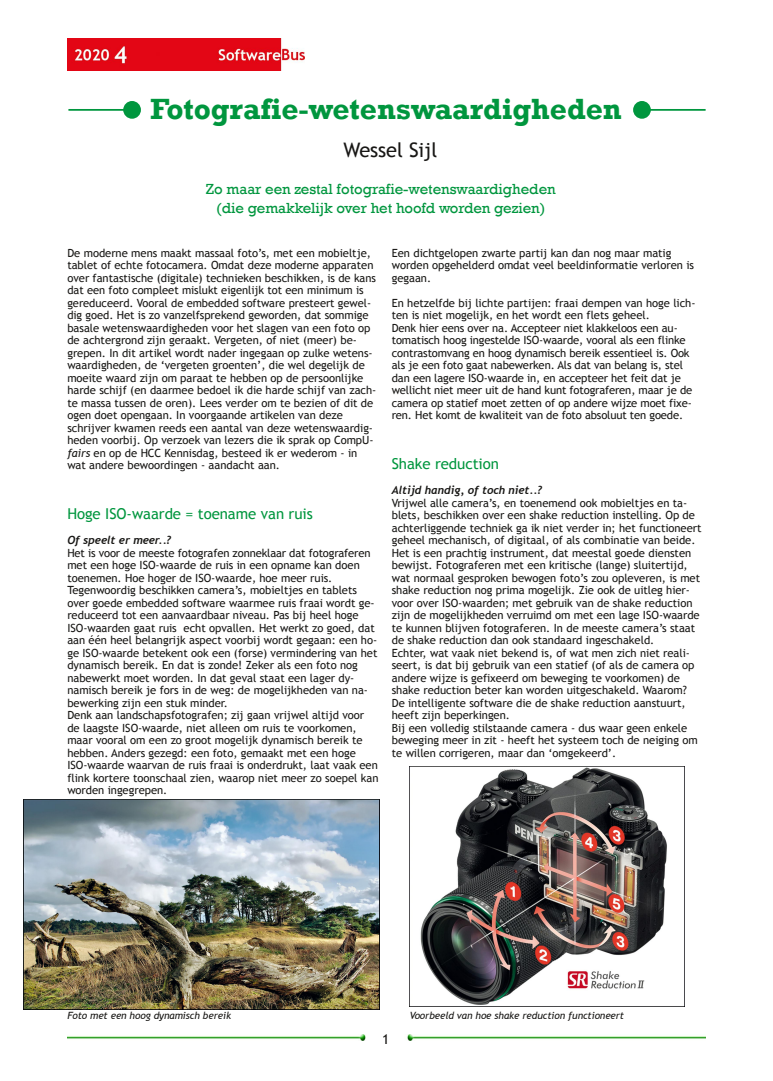
<style>
.page{position:relative;width:773px;height:1081px;background:#fff}
.page>*{position:absolute;margin:0;border:0;box-sizing:border-box;transform-origin:0 0}
.t1{font:700 30px "Rockwell";color:#00963e}
.t2{font:20px "Trebuchet MS";letter-spacing:-.005em;color:#181715}
.t3{font:15px/18.8px "Rockwell";letter-spacing:-.005em;color:#00963e;text-align:center}
.t4{font:15px "Trebuchet MS";letter-spacing:-.005em;color:#00963e}
.t5{font:13.75px "Trebuchet MS";color:#181715}
.t6{font:11.25px/12.5px "Trebuchet MS";letter-spacing:-.005em;color:#181715}
.t7{font:italic 700 11.25px "Trebuchet";letter-spacing:-.005em;color:#181715}
.t8{font:italic 10px "Trebuchet MS";letter-spacing:-.005em;color:#181715}
.s1{font-style:italic}
</style>
<div class="page">
<img style="left:67px;top:39px;width:237px;height:32px">
<img style="left:67px;top:1035px;width:299px;height:5px">
<img style="left:407px;top:1035px;width:298px;height:5px">
<hr style="left:641px;top:109px;width:64px;height:2px;background:#00963e">
<div style="left:633px;top:101px;width:17px;height:18px;background:#00963e;border-radius:50%"></div>
<hr style="left:68px;top:109px;width:64px;height:2px;background:#00963e">
<div style="left:123px;top:101px;width:18px;height:18px;background:#00963e;border-radius:50%"></div>
<img style="left:24px;top:800px;width:356px;height:209px">
<img style="left:409px;top:767px;width:258px;height:239px">
<h1 class="t1" style="left:150px;top:91px;width:473px">Fotografie-wetenswaardigheden</h1>
<h2 class="t2" style="left:343px;top:138px;width:95px">Wessel Sijl</h2>
<h3 class="t3" style="left:206px;top:180px;width:351px">Zo maar een zestal fotografie-wetenswaardigheden (die gemakkelijk over het hoofd worden gezien)</h3>
<p class="t6" style="left:67px;top:246px;width:310px">De moderne mens maakt massaal foto’s, met een mobieltje, tablet of echte fotocamera. Omdat deze moderne apparaten over fantastische (digitale) technieken beschikken, is de kans dat een foto compleet mislukt eigenlijk tot een minimum is gereduceerd. Vooral de embedded software presteert gewel‐ dig goed. Het is zo vanzelfsprekend geworden, dat sommige basale wetenswaardigheden voor het slagen van een foto op de achtergrond zijn geraakt. Vergeten, of niet (meer) be‐ grepen. In dit artikel wordt nader ingegaan op zulke wetens‐ waardigheden, de ‘vergeten groenten’, die wel degelijk de moeite waard zijn om paraat te hebben op de persoonlijke harde schijf (en daarmee bedoel ik die harde schijf van zach‐ te massa tussen de oren). Lees verder om te bezien of dit de ogen doet opengaan. In voorgaande artikelen van deze schrijver kwamen reeds een aantal van deze wetenswaardig‐ heden voorbij. Op verzoek van lezers die ik sprak op CompU‐ <span class="s1">fairs</span> en op de HCC Kennisdag, besteed ik er wederom ‐ in wat andere bewoordingen ‐ aandacht aan.</p>
<h3 class="t4" style="left:67px;top:505px;width:247px">Hoge ISO‐waarde = toename van ruis</h3>
<p class="t7" style="left:67px;top:534px;width:105px">Of speelt er meer..?</p>
<p class="t6" style="left:67px;top:546px;width:312px">Het is voor de meeste fotografen zonneklaar dat fotograferen met een hoge ISO‐waarde de ruis in een opname kan doen toenemen. Hoe hoger de ISO‐waarde, hoe meer ruis.<br>Tegenwoordig beschikken camera’s, mobieltjes en tablets over goede embedded software waarmee ruis fraai wordt ge‐ reduceerd tot een aanvaardbaar niveau. Pas bij heel hoge ISO‐waarden gaat ruis echt opvallen. Het werkt zo goed, dat aan één heel belangrijk aspect voorbij wordt gegaan: een ho‐ ge ISO‐waarde betekent ook een (forse) vermindering van het dynamisch bereik. En dat is zonde! Zeker als een foto nog nabewerkt moet worden. In dat geval staat een lager dy‐ namisch bereik je fors in de weg: de mogelijkheden van na‐ bewerking zijn een stuk minder.<br>Denk aan landschapsfotografen; zij gaan vrijwel altijd voor de laagste ISO‐waarde, niet alleen om ruis te voorkomen, maar vooral om een zo groot mogelijk dynamisch bereik te hebben. Anders gezegd: een foto, gemaakt met een hoge ISO‐waarde waarvan de ruis fraai is onderdrukt, laat vaak een flink kortere toonschaal zien, waarop niet meer zo soepel kan worden ingegrepen.</p>
<p class="t6" style="left:392px;top:246px;width:304px">Een dichtgelopen zwarte partij kan dan nog maar matig worden opgehelderd omdat veel beeldinformatie verloren is gegaan.</p>
<p class="t6" style="left:392px;top:296px;width:305px">En hetzelfde bij lichte partijen: fraai dempen van hoge lich‐ ten is niet mogelijk, en het wordt een flets geheel.<br>Denk hier eens over na. Accepteer niet klakkeloos een au‐ tomatisch hoog ingestelde ISO‐waarde, vooral als een flinke contrastomvang en hoog dynamisch bereik essentieel is. Ook als je een foto gaat nabewerken. Als dat van belang is, stel dan een lagere ISO‐waarde in, en accepteer het feit dat je wellicht niet meer uit de hand kunt fotograferen, maar je de camera op statief moet zetten of op andere wijze moet fixe‐ ren. Het komt de kwaliteit van de foto absoluut ten goede.</p>
<h3 class="t4" style="left:392px;top:455px;width:109px">Shake reduction</h3>
<p class="t7" style="left:392px;top:484px;width:152px">Altijd handig, of toch niet..?</p>
<p class="t6" style="left:392px;top:496px;width:311px">Vrijwel alle camera’s, en toenemend ook mobieltjes en ta‐ blets, beschikken over een shake reduction instelling. Op de achterliggende techniek ga ik niet verder in; het functioneert geheel mechanisch, of digitaal, of als combinatie van beide.<br>Het is een prachtig instrument, dat meestal goede diensten bewijst. Fotograferen met een kritische (lange) sluitertijd, wat normaal gesproken bewogen foto’s zou opleveren, is met shake reduction nog prima mogelijk. Zie ook de uitleg hier‐ voor over ISO‐waarden; met gebruik van de shake reduction zijn de mogelijkheden verruimd om met een lage ISO‐waarde te kunnen blijven fotograferen. In de meeste camera’s staat de shake reduction dan ook standaard ingeschakeld.<br>Echter, wat vaak niet bekend is, of wat men zich niet reali‐ seert, is dat bij gebruik van een statief (of als de camera op andere wijze is gefixeerd om beweging te voorkomen) de shake reduction beter kan worden uitgeschakeld. Waarom?<br>De intelligente software die de shake reduction aanstuurt, heeft zijn beperkingen.<br>Bij een volledig stilstaande camera ‐ dus waar geen enkele beweging meer in zit ‐ heeft het systeem toch de neiging om te willen corrigeren, maar dan ‘omgekeerd’.</p>
<p class="t8" style="left:67px;top:1010px;width:165px">Foto met een hoog dynamisch bereik</p>
<p class="t8" style="left:410px;top:1010px;width:216px">Voorbeeld van hoe shake reduction functioneert</p>
<p class="t5" style="left:382px;top:1031px;width:9px">1</p>
</div>
